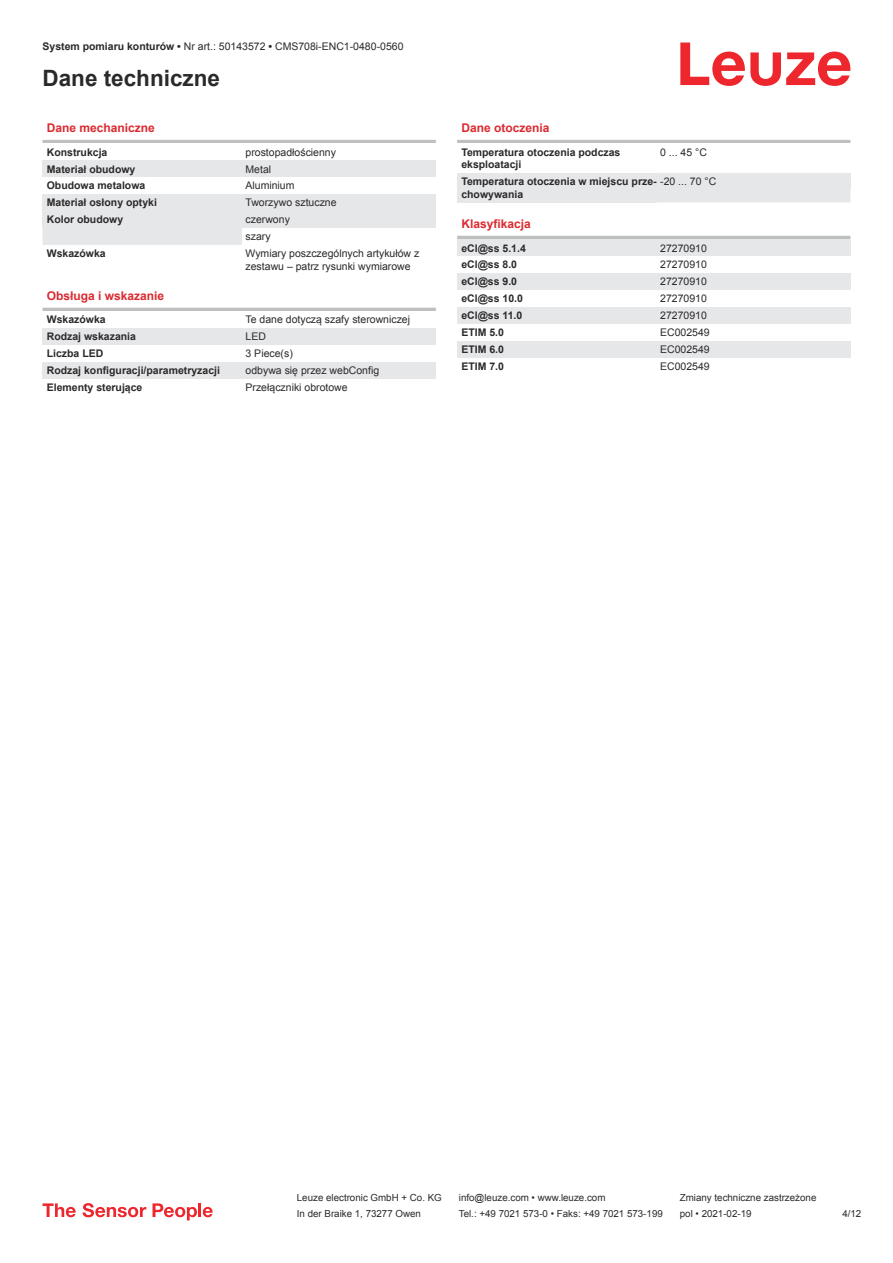
<style>
.page{position:relative;width:893px;height:1263px;background:#fff}
.page>*{position:absolute;margin:0;border:0;box-sizing:border-box;transform-origin:0 0}
.t1{font:700 22.5px "Arial";color:#2b292a}
.t2{font:700 12px "Arial";color:#db2a30}
.t3{font:10.5px/17px "Arial";color:#2b292a}
.t4{font:700 10.5px/12.6px "Arial";color:#2b292a}
.t5{font:9.75px "Arial";color:#2b292a}
.s1{font-weight:700}
.s2{font-weight:400}
</style>
<div class="page">
<svg style="left:680px;top:43px;width:170px;height:43px"></svg>
<div style="left:43px;top:228px;width:199px;height:17px;background:#e6e7e9"></div>
<hr style="left:43px;top:140px;width:393px;height:3px;background:#bdbfc1">
<div style="left:43px;top:160px;width:199px;height:17px;background:#e6e7e9"></div>
<div style="left:242px;top:160px;width:194px;height:17px;background:#e6e7e9"></div>
<div style="left:43px;top:194px;width:199px;height:17px;background:#e6e7e9"></div>
<div style="left:242px;top:194px;width:194px;height:17px;background:#e6e7e9"></div>
<div style="left:43px;top:211px;width:199px;height:17px;background:#e6e7e9"></div>
<div style="left:242px;top:211px;width:194px;height:17px;background:#e6e7e9"></div>
<hr style="left:43px;top:308px;width:393px;height:3px;background:#bdbfc1">
<div style="left:43px;top:328px;width:199px;height:17px;background:#e6e7e9"></div>
<div style="left:242px;top:328px;width:194px;height:17px;background:#e6e7e9"></div>
<div style="left:43px;top:362px;width:199px;height:17px;background:#e6e7e9"></div>
<div style="left:242px;top:362px;width:194px;height:17px;background:#e6e7e9"></div>
<svg style="left:457px;top:190px;width:393px;height:13px;background:#e6e7e9"></svg>
<hr style="left:457px;top:140px;width:393px;height:3px;background:#bdbfc1">
<div style="left:457px;top:173px;width:200px;height:29px;background:#e6e7e9"></div>
<div style="left:657px;top:173px;width:193px;height:17px;background:#e6e7e9"></div>
<hr style="left:457px;top:236px;width:393px;height:3px;background:#bdbfc1">
<div style="left:457px;top:239px;width:200px;height:17px;background:#e6e7e9"></div>
<div style="left:657px;top:239px;width:193px;height:17px;background:#e6e7e9"></div>
<div style="left:457px;top:273px;width:200px;height:17px;background:#e6e7e9"></div>
<div style="left:657px;top:273px;width:193px;height:17px;background:#e6e7e9"></div>
<div style="left:457px;top:307px;width:200px;height:17px;background:#e6e7e9"></div>
<div style="left:657px;top:307px;width:193px;height:17px;background:#e6e7e9"></div>
<div style="left:457px;top:341px;width:200px;height:17px;background:#e6e7e9"></div>
<div style="left:657px;top:341px;width:193px;height:17px;background:#e6e7e9"></div>
<svg style="left:43px;top:1203px;width:33px;height:14px"></svg>
<svg style="left:83px;top:1203px;width:63px;height:14px"></svg>
<svg style="left:153px;top:1203px;width:44px;height:17px"></svg>
<hr style="left:198px;top:1203px;width:3px;height:14px;background:#ed272d">
<svg style="left:203px;top:1207px;width:10px;height:10px"></svg>
<p class="t3" style="left:43px;top:39px;width:362px"><span class="s1">System pomiaru konturów •</span> Nr art.: 50143572 <span class="s1">•</span> CMS708i-ENC1-0480-0560</p>
<h1 class="t1" style="left:43px;top:70px;width:179px">Dane techniczne</h1>
<p class="t2" style="left:47px;top:123px;width:110px">Dane mechaniczne</p>
<p class="t4" style="left:47px;top:147px;width:62px">Konstrukcja</p>
<p class="t3" style="left:246px;top:143px;width:92px">prostopadłościenny</p>
<p class="t4" style="left:47px;top:163px;width:90px">Materiał obudowy</p>
<p class="t3" style="left:246px;top:160px;width:27px">Metal</p>
<p class="t4" style="left:47px;top:180px;width:100px">Obudowa metalowa</p>
<p class="t3" style="left:246px;top:177px;width:51px">Aluminium</p>
<p class="t4" style="left:47px;top:196px;width:112px">Materiał osłony optyki</p>
<p class="t3" style="left:246px;top:194px;width:93px">Tworzywo sztuczne</p>
<p class="t4" style="left:47px;top:213px;width:78px">Kolor obudowy</p>
<p class="t3" style="left:246px;top:211px;width:46px">czerwony szary</p>
<p class="t4" style="left:47px;top:248px;width:60px">Wskazówka</p>
<p class="t3" style="left:246px;top:247px;width:175px;line-height:12.6px">Wymiary poszczególnych artykułów z zestawu – patrz rysunki wymiarowe</p>
<p class="t2" style="left:47px;top:287px;width:119px">Obsługa i wskazanie</p>
<p class="t4" style="left:47px;top:314px;width:60px">Wskazówka</p>
<p class="t3" style="left:246px;top:311px;width:166px">Te dane dotyczą szafy sterowniczej</p>
<p class="t4" style="left:47px;top:331px;width:91px">Rodzaj wskazania</p>
<p class="t3" style="left:246px;top:329px;width:22px">LED</p>
<p class="t4" style="left:47px;top:348px;width:58px">Liczba LED</p>
<p class="t3" style="left:246px;top:345px;width:49px">3 Piece(s)</p>
<p class="t4" style="left:47px;top:364px;width:175px">Rodzaj konfiguracji/parametryzacji</p>
<p class="t3" style="left:246px;top:362px;width:135px">odbywa się przez webConfig</p>
<p class="t4" style="left:47px;top:381px;width:97px">Elementy sterujące</p>
<p class="t3" style="left:246px;top:379px;width:104px">Przełączniki obrotowe</p>
<p class="t2" style="left:461px;top:123px;width:90px">Dane otoczenia</p>
<p class="t4" style="left:461px;top:147px;width:161px">Temperatura otoczenia podczas eksploatacji</p>
<p class="t3" style="left:660px;top:144px;width:48px">0 ... 45 °C</p>
<p class="t4" style="left:461px;top:175px;width:256px">Temperatura otoczenia w miejscu prze- <span class="s2">-20 ... 70 °C </span>chowywania</p>
<p class="t2" style="left:461px;top:215px;width:71px">Klasyfikacja</p>
<p class="t4" style="left:461px;top:242px;width:66px">eCl@ss 5.1.4</p>
<p class="t3" style="left:660px;top:239px;width:48px">27270910</p>
<p class="t4" style="left:461px;top:259px;width:57px">eCl@ss 8.0</p>
<p class="t3" style="left:660px;top:256px;width:48px">27270910</p>
<p class="t4" style="left:461px;top:275px;width:57px">eCl@ss 9.0</p>
<p class="t3" style="left:660px;top:273px;width:48px">27270910</p>
<p class="t4" style="left:461px;top:292px;width:63px">eCl@ss 10.0</p>
<p class="t3" style="left:660px;top:290px;width:48px">27270910</p>
<p class="t4" style="left:461px;top:309px;width:63px">eCl@ss 11.0</p>
<p class="t3" style="left:660px;top:307px;width:48px">27270910</p>
<p class="t4" style="left:461px;top:326px;width:44px">ETIM 5.0</p>
<p class="t3" style="left:660px;top:324px;width:51px">EC002549</p>
<p class="t4" style="left:461px;top:343px;width:44px">ETIM 6.0</p>
<p class="t3" style="left:660px;top:341px;width:51px">EC002549</p>
<p class="t4" style="left:461px;top:360px;width:44px">ETIM 7.0</p>
<p class="t3" style="left:660px;top:358px;width:51px">EC002549</p>
<p class="t5" style="left:297px;top:1191px;width:146px">Leuze electronic GmbH + Co. KG</p>
<p class="t5" style="left:459px;top:1191px;width:148px">info@leuze.com • www.leuze.com</p>
<p class="t5" style="left:680px;top:1191px;width:138px">Zmiany techniczne zastrzeżone</p>
<p class="t5" style="left:297px;top:1207px;width:126px">In der Braike 1, 73277 Owen</p>
<p class="t5" style="left:459px;top:1207px;width:205px">Tel.: +49 7021 573-0 • Faks: +49 7021 573-199</p>
<p class="t5" style="left:680px;top:1207px;width:73px">pol • 2021-02-19</p>
<p class="t5" style="left:842px;top:1210px;width:20px">4 /12</p>
</div>
